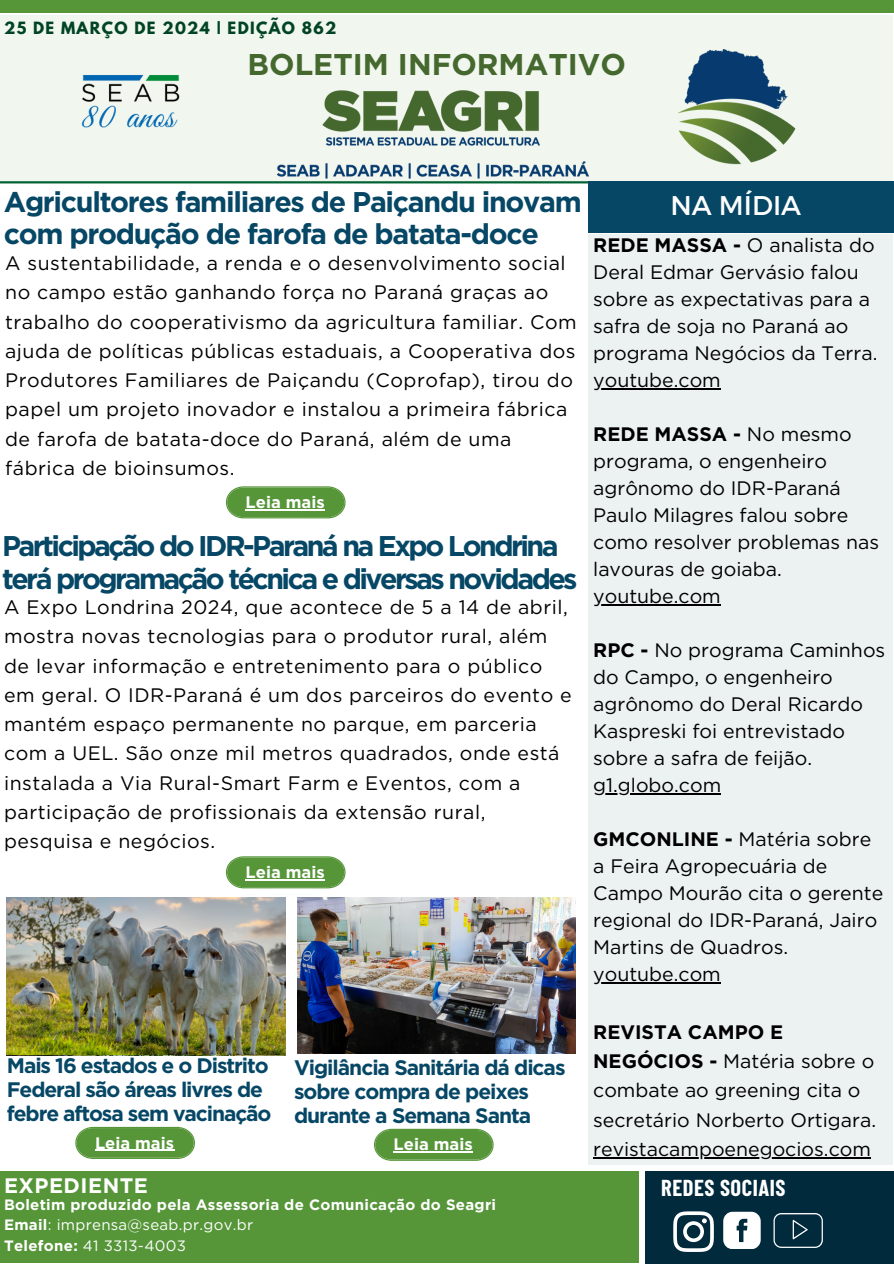
<style>
.page{position:relative;width:894px;height:1264px;background:#fff}
.page>*{position:absolute;margin:0;border:0;box-sizing:border-box;transform-origin:0 0}
.t1{font:700 30px "Gotham";color:#45682e}
.t2{font:700 28.5px/32.7px "Gotham";letter-spacing:-.09em;color:#064766}
.t3{font:700 28.5px/32.7px "Gotham";letter-spacing:-.045em;color:#064766}
.t4{font:27px "Montserrat";color:#fff}
.t5{font:700 22.5px "Barlow Condensed";letter-spacing:.025em;color:#fff}
.t6{font:700 21px/23.7px "Gotham";letter-spacing:-.055em;color:#064766}
.t7{font:700 21px "Gotham";letter-spacing:.025em;color:#fff}
.t8{font:19.5px/29.2px "Gotham";letter-spacing:.025em;color:#000}
.t9{font:19.5px/27px "Gotham";color:#000}
.t10{font:700 16.5px "Gotham";color:#fff}
.t11{font:700 15px "Gotham";letter-spacing:.02em;color:#fff}
.t12{font:15px "Gotham";letter-spacing:.02em;color:#fff}
.t13{font:700 15px "League Spartan";letter-spacing:.09em;color:#014424}
.s1{font-weight:700}
</style>
<div class="page">
<hr style="left:0;top:181px;width:893px;height:2px;background:#006233">
<div style="left:0;top:15px;width:892px;height:166px;background:#f1f6ef"></div>
<img style="left:678px;top:49px;width:118px;height:116px">
<div style="left:0;top:0;width:893px;height:12px;background:#569639"></div>
<div style="left:0;top:1170px;width:638px;height:92px;background:#569639"></div>
<div style="left:588px;top:234px;width:303px;height:931px;background:#ecf1f1"></div>
<div style="left:588px;top:181px;width:305px;height:52px;background:#064766"></div>
<img style="left:243px;top:90px;width:346px;height:94px">
<img style="left:81px;top:75px;width:99px;height:53px">
<svg style="left:225px;top:486px;width:121px;height:32px;background:#69a250"></svg>
<svg style="left:225px;top:856px;width:121px;height:32px;background:#69a250"></svg>
<svg style="left:75px;top:1126px;width:120px;height:32px;background:#6aa251"></svg>
<div style="left:644px;top:1170px;width:249px;height:93px;background:#022a3d"></div>
<svg style="left:673px;top:1211px;width:40px;height:40px"></svg>
<svg style="left:723px;top:1211px;width:38px;height:38px"></svg>
<svg style="left:773px;top:1213px;width:50px;height:35px"></svg>
<svg style="left:374px;top:1128px;width:120px;height:32px;background:#69a250"></svg>
<img style="left:298px;top:897px;width:277px;height:156px">
<img style="left:7px;top:897px;width:278px;height:157px">
<hr style="left:245px;top:509px;width:79px;height:1px;background:#fff">
<hr style="left:245px;top:879px;width:79px;height:1px;background:#fff">
<hr style="left:95px;top:1149px;width:79px;height:1px;background:#fff">
<hr style="left:393px;top:1151px;width:79px;height:1px;background:#fff">
<hr style="left:593px;top:388px;width:127px;height:1px;background:#000">
<hr style="left:593px;top:604px;width:127px;height:1px;background:#000">
<hr style="left:593px;top:793px;width:128px;height:1px;background:#000">
<hr style="left:593px;top:982px;width:127px;height:1px;background:#000">
<hr style="left:593px;top:1156px;width:277px;height:2px;background:#000">
<h6 class="t13" style="left:4px;top:20px;width:334px">25 DE MARÇO DE 2024 | EDIÇÃO 862</h6>
<h1 class="t1" style="left:247px;top:46px;width:380px">BOLETIM INFORMATIVO</h1>
<p class="t3" style="left:4px;top:185px;width:579px">Agricultores familiares de Paiçandu inovam com produção de farofa de batata-doce</p>
<h2 class="t8" style="left:5px;top:248px;width:573px">A sustentabilidade, a renda e o desenvolvimento social no campo estão ganhando força no Paraná graças ao trabalho do cooperativismo da agricultura familiar. Com ajuda de políticas públicas estaduais, a Cooperativa dos Produtores Familiares de Paiçandu (Coprofap), tirou do papel um projeto inovador e instalou a primeira fábrica de farofa de batata-doce do Paraná, além de uma fábrica de bioinsumos.</h2>
<h6 class="t10" style="left:245px;top:492px;width:81px">Leia mais</h6>
<h5 class="t2" style="left:2px;top:529px;width:577px">Participação do IDR-Paraná na Expo Londrina terá programação técnica e diversas novidades</h5>
<p class="t8" style="left:4px;top:592px;width:569px">A Expo Londrina 2024, que acontece de 5 a 14 de abril, mostra novas tecnologias para o produtor rural, além de levar informação e entretenimento para o público em geral. O IDR-Paraná é um dos parceiros do evento e mantém espaço permanente no parque, em parceria com a UEL. São onze mil metros quadrados, onde está instalada a Via Rural-Smart Farm e Eventos, com a participação de profissionais da extensão rural, pesquisa e negócios.</p>
<p class="t10" style="left:245px;top:862px;width:81px">Leia mais</p>
<p class="t4" style="left:670px;top:187px;width:132px">NA MÍDIA</p>
<p class="t9" style="left:593px;top:231px;width:286px"><span class="s1">REDE MASSA -</span> O analista do<br>Deral Edmar Gervásio falou sobre as expectativas para a safra de soja no Paraná ao programa Negócios da Terra.</p>
<p class="t9" style="left:593px;top:366px;width:129px">youtube.com</p>
<p class="t9" style="left:593px;top:420px;width:287px"><span class="s1">REDE MASSA -</span> No mesmo programa, o engenheiro agrônomo do IDR-Paraná<br>Paulo Milagres falou sobre como resolver problemas nas</p>
<p class="t9" style="left:593px;top:555px;width:190px">lavouras de goiaba.</p>
<p class="t9" style="left:593px;top:582px;width:129px">youtube.com</p>
<p class="t9" style="left:593px;top:636px;width:293px"><span class="s1">RPC -</span> No programa Caminhos do Campo, o engenheiro agrônomo do Deral Ricardo<br>Kaspreski foi entrevistado sobre a safra de feijão.</p>
<h4 class="t9" style="left:593px;top:771px;width:129px">g1.globo.com</h4>
<h4 class="t9" style="left:593px;top:825px;width:291px"><span class="s1">GMCONLINE -</span> Matéria sobre a Feira Agropecuária de<br>Campo Mourão cita o gerente regional do IDR-Paraná, Jairo<br>Martins de Quadros.</h4>
<p class="t9" style="left:593px;top:960px;width:129px">youtube.com</p>
<h6 class="t6" style="left:7px;top:1054px;width:266px">Mais 16 estados e o Distrito<br>Federal são áreas livres de febre aftosa sem vacinação</h6>
<p class="t10" style="left:95px;top:1132px;width:81px">Leia mais</p>
<p class="t7" style="left:4px;top:1172px;width:145px">EXPEDIENTE</p>
<h6 class="t6" style="left:294px;top:1055px;width:273px">Vigilância Sanitária dá dicas sobre compra de peixes durante a Semana Santa</h6>
<h5 class="t10" style="left:393px;top:1134px;width:81px">Leia mais</h5>
<h6 class="t11" style="left:4px;top:1195px;width:493px">Boletim produzido pela Assessoria de Comunicação do Seagri</h6>
<h6 class="t12" style="left:4px;top:1215px;width:250px"><span class="s1">Email</span>: imprensa@seab.pr.gov.br</h6>
<h6 class="t12" style="left:4px;top:1236px;width:183px"><span class="s1">Telefone:</span> 41 3313-4003</h6>
<p class="t9" style="left:593px;top:1017px;width:284px;line-height:29.2px"><span class="s1">REVISTA CAMPO E<br>NEGÓCIOS -</span> Matéria sobre o combate ao greening cita o secretário Norberto Ortigara.</p>
<p class="t9" style="left:593px;top:1135px;width:279px">revistacampoenegocios.com</p>
<p class="t5" style="left:661px;top:1173px;width:126px">REDES SOCIAIS</p>
<p class="t5" style="left:652px;top:1176px;width:126px">REDES SOCIAIS</p>
</div>
